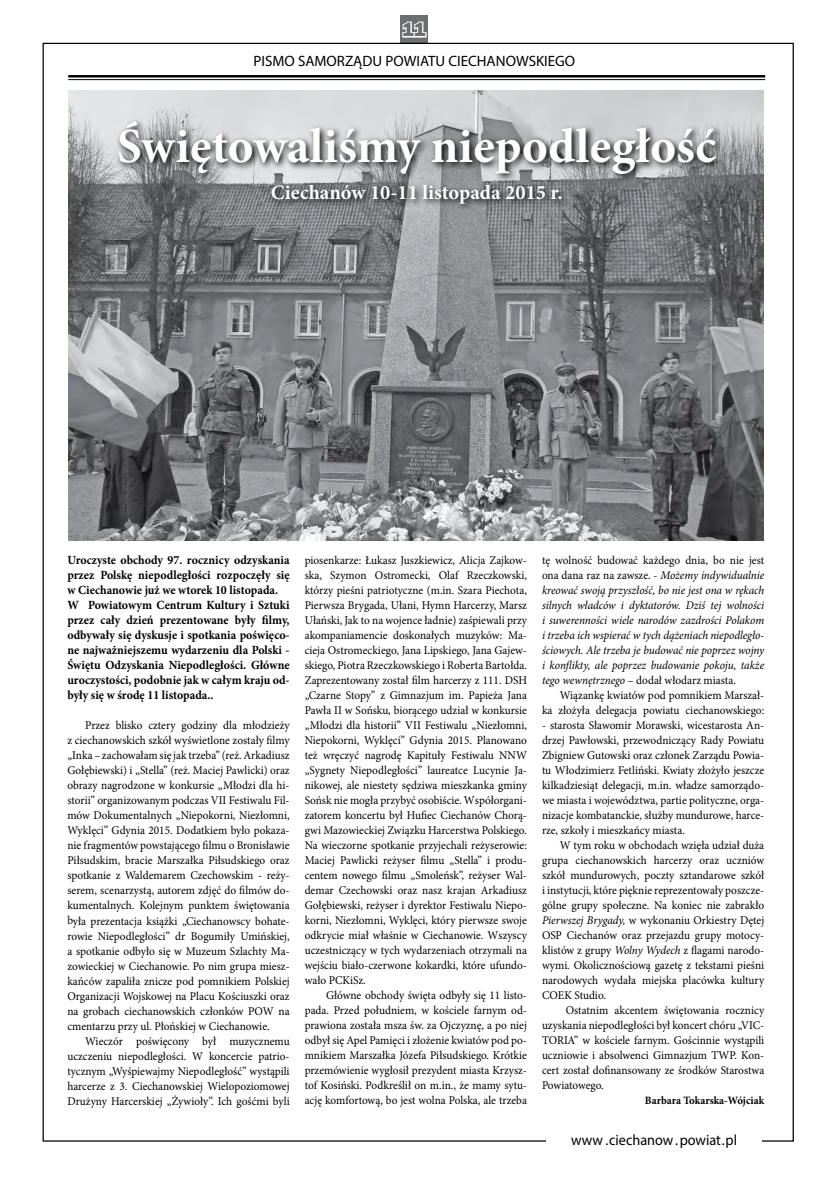
<style>
.page{position:relative;width:837px;height:1184px;background:#fff}
.page>*{position:absolute;margin:0;border:0;box-sizing:border-box;transform-origin:0 0}
.t1{font:700 49px "Minion Pro";color:#fff}
.t2{font:700 20.38px "Minion Pro";color:#fff}
.t3{font:800 20px "Franklin Gothic";color:#6d6e71}
.t4{font:15px "Myriad Pro";color:#000}
.t5{font:15px "Myriad Pro";color:#000;scale:.95 1}
.t6{font:700 12.5px/15px "Minion Pro";color:#000;scale:.95 1}
.t7{font:11.88px/15px "Minion Pro";color:#000;text-align:justify;scale:.95 1}
.t8{font:italic 11.88px/15px "Minion Pro";letter-spacing:-.005em;color:#000;text-align:justify;scale:.95 1}
.t9{font:700 11.25px "Minion Pro";color:#000;scale:.95 1}
.s1{font-style:normal}
.s2{font-style:italic}
</style>
<div class="page">
<div style="left:400px;top:16px;width:27px;height:27px;background:#6d6e71"></div>
<hr style="left:68px;top:75px;width:696px;height:2px;background:#000">
<hr style="left:68px;top:79px;width:696px;height:1px;background:#000">
<svg style="left:402px;top:21px;width:25px;height:17px"></svg>
<img style="left:68px;top:90px;width:695px;height:450px">
<svg style="left:115px;top:117px;width:609px;height:96px;background:#8e9193"></svg>
<h3 class="t3" style="left:402px;top:17px;width:25px">11</h3>
<p class="t4" style="left:253px;top:51px;width:323px">PISMO SAMORZĄDU POWIATU CIECHANOWSKIEGO</p>
<h1 class="t1" style="left:117px;top:112px;width:600px">Świętowaliśmy niepodległość</h1>
<h2 class="t2" style="left:271px;top:178px;width:293px">Ciechanów 10-11 listopada 2015 r.</h2>
<p class="t6" style="left:67px;top:552px;width:235px">Uroczyste obchody 97. rocznicy odzyskania przez Polskę niepodległości rozpoczęły się w Ciechanowie już we wtorek 10 listopada.<br>W Powiatowym Centrum Kultury i Sztuki przez cały dzień prezentowane były filmy, odbywały się dyskusje i spotkania poświęco&shy;ne najważniejszemu wydarzeniu dla Polski - Świętu Odzyskania Niepodległości. Główne uroczystości, podobnie jak w całym kraju od&shy;były się w środę 11 listopada..</p>
<p class="t7" style="left:67px;top:718px;width:235px;text-indent:18px">Przez blisko cztery godziny dla młodzieży z ciechanowskich szkół wyświetlone zostały filmy „Inka – zachowałam się jak trzeba” (reż. Arkadiusz Gołębiewski) i „Stella” (reż. Maciej Pawlicki) oraz obrazy nagrodzone w konkursie „Młodzi dla hi&shy;storii” organizowanym podczas VII Festiwalu Fil&shy;mów Dokumentalnych „Niepokorni, Niezłomni, Wyklęci” Gdynia 2015. Dodatkiem było pokaza&shy;nie fragmentów powstającego filmu o Bronisławie Piłsudskim, bracie Marszałka Piłsudskiego oraz spotkanie z Waldemarem Czechowskim - reży&shy;serem, scenarzystą, autorem zdjęć do filmów do&shy;kumentalnych. Kolejnym punktem świętowania była prezentacja książki „Ciechanowscy bohate&shy;rowie Niepodległości” dr Bogumiły Umińskiej, a spotkanie odbyło się w Muzeum Szlachty Ma&shy;zowieckiej w Ciechanowie. Po nim grupa miesz&shy;kańców zapaliła znicze pod pomnikiem Polskiej Organizacji Wojskowej na Placu Kościuszki oraz na grobach ciechanowskich członków POW na cmentarzu przy ul. Płońskiej w Ciechanowie.</p>
<p class="t7" style="left:67px;top:1033px;width:235px;text-indent:18px">Wieczór poświęcony był muzycznemu uczczeniu niepodległości. W koncercie patrio&shy;tycznym „Wyśpiewajmy Niepodległość” wystąpili harcerze z 3. Ciechanowskiej Wielopoziomowej Drużyny Harcerskiej „Żywioły”. Ich gośćmi byli</p>
<p class="t7" style="left:304px;top:552px;width:235px">piosenkarze: Łukasz Juszkiewicz, Alicja Zajkow&shy;ska, Szymon Ostromecki, Olaf Rzeczkowski, którzy pieśni patriotyczne (m.in. Szara Piechota, Pierwsza Brygada, Ułani, Hymn Harcerzy, Marsz Ułański, Jak to na wojence ładnie) zaśpiewali przy akompaniamencie doskonałych muzyków: Ma&shy;cieja Ostromeckiego, Jana Lipskiego, Jana Gajew&shy;skiego, Piotra Rzeczkowskiego i Roberta Bartołda.<br>Zaprezentowany został film harcerzy z 111. DSH „Czarne Stopy” z Gimnazjum im. Papieża Jana Pawła II w Sońsku, biorącego udział w konkursie „Młodzi dla historii” VII Festiwalu „Niezłomni, Niepokorni, Wyklęci” Gdynia 2015. Planowano też wręczyć nagrodę Kapituły Festiwalu NNW „Sygnety Niepodległości” laureatce Lucynie Ja&shy;nikowej, ale niestety sędziwa mieszkanka gminy Sońsk nie mogła przybyć osobiście. Współorgani&shy;zatorem koncertu był Hufiec Ciechanów Chorą&shy;gwi Mazowieckiej Związku Harcerstwa Polskiego.<br>Na wieczorne spotkanie przyjechali reżyserowie:<br>Maciej Pawlicki reżyser filmu „Stella” i produ&shy;centem nowego filmu „Smoleńsk”, reżyser Wal&shy;demar Czechowski oraz nasz krajan Arkadiusz Gołębiewski, reżyser i dyrektor Festiwalu Niepo&shy;korni, Niezłomni, Wyklęci, który pierwsze swoje odkrycie miał właśnie w Ciechanowie. Wszyscy uczestniczący w tych wydarzeniach otrzymali na wejściu biało-czerwone kokardki, które ufundo&shy;wało PCKiSz.</p>
<p class="t7" style="left:304px;top:987px;width:235px;text-indent:21px">Główne obchody święta odbyły się 11 listo&shy;pada. Przed południem, w kościele farnym od&shy;prawiona została msza św. za Ojczyznę, a po niej odbył się Apel Pamięci i złożenie kwiatów pod po&shy;mnikiem Marszałka Józefa Piłsudskiego. Krótkie przemówienie wygłosił prezydent miasta Krzysz&shy;tof Kosiński. Podkreślił on m.in., że mamy sytu&shy;ację komfortową, bo jest wolna Polska, ale trzeba</p>
<p class="t8" style="left:541px;top:552px;width:235px"><span class="s1">tę wolność budować każdego dnia, bo nie jest ona dana raz na zawsze. -</span> Możemy indywidualnie kreować swoją przyszłość, bo nie jest ona w rękach silnych władców i dyktatorów. Dziś tej wolności i suwerenności wiele narodów zazdrości Polakom i trzeba ich wspierać w tych dążeniach niepodległo&shy;ściowych. Ale trzeba je budować nie poprzez wojny i konflikty, ale poprzez budowanie pokoju, także tego wewnętrznego <span class="s1">– dodał włodarz miasta.</span></p>
<p class="t7" style="left:541px;top:687px;width:235px;text-align:right">Wiązankę kwiatów pod pomnikiem Marszał-<br>ka złożyła delegacja powiatu ciechanowskiego:</p>
<p class="t7" style="left:541px;top:717px;width:235px">- starosta Sławomir Morawski, wicestarosta An&shy;drzej Pawłowski, przewodniczący Rady Powiatu Zbigniew Gutowski oraz członek Zarządu Powia&shy;tu Włodzimierz Fetliński. Kwiaty złożyło jeszcze kilkadziesiąt delegacji, m.in. władze samorządo&shy;we miasta i województwa, partie polityczne, orga&shy;nizacje kombatanckie, służby mundurowe, harce&shy;rze, szkoły i mieszkańcy miasta.</p>
<p class="t7" style="left:541px;top:837px;width:235px;text-indent:18px">W tym roku w obchodach wzięła udział duża grupa ciechanowskich harcerzy oraz uczniów szkół mundurowych, poczty sztandarowe szkół i instytucji, które pięknie reprezentowały poszcze&shy;gólne grupy społeczne. Na koniec nie zabrakło <span class="s2">Pierwszej Brygady,</span> w wykonaniu Orkiestry Dętej OSP Ciechanów oraz przejazdu grupy motocy&shy;klistów z grupy <span class="s2">Wolny Wydech</span> z flagami narodo&shy;wymi. Okolicznościową gazetę z tekstami pieśni narodowych wydała miejska placówka kultury COEK Studio.</p>
<p class="t7" style="left:541px;top:1002px;width:235px;text-indent:24px">Ostatnim akcentem świętowania rocznicy uzyskania niepodległości był koncert chóru „VIC-TORIA” w kościele farnym. Gościnnie wystąpili uczniowie i absolwenci Gimnazjum TWP. Kon&shy;cert został dofinansowany ze środków Starostwa Powiatowego.</p>
<p class="t9" style="left:644px;top:1092px;width:127px">Barbara Tokarska-Wójciak</p>
<p class="t5" style="left:571px;top:1130px;width:176px">www .ciechanow .powiat.pl</p>
</div>
